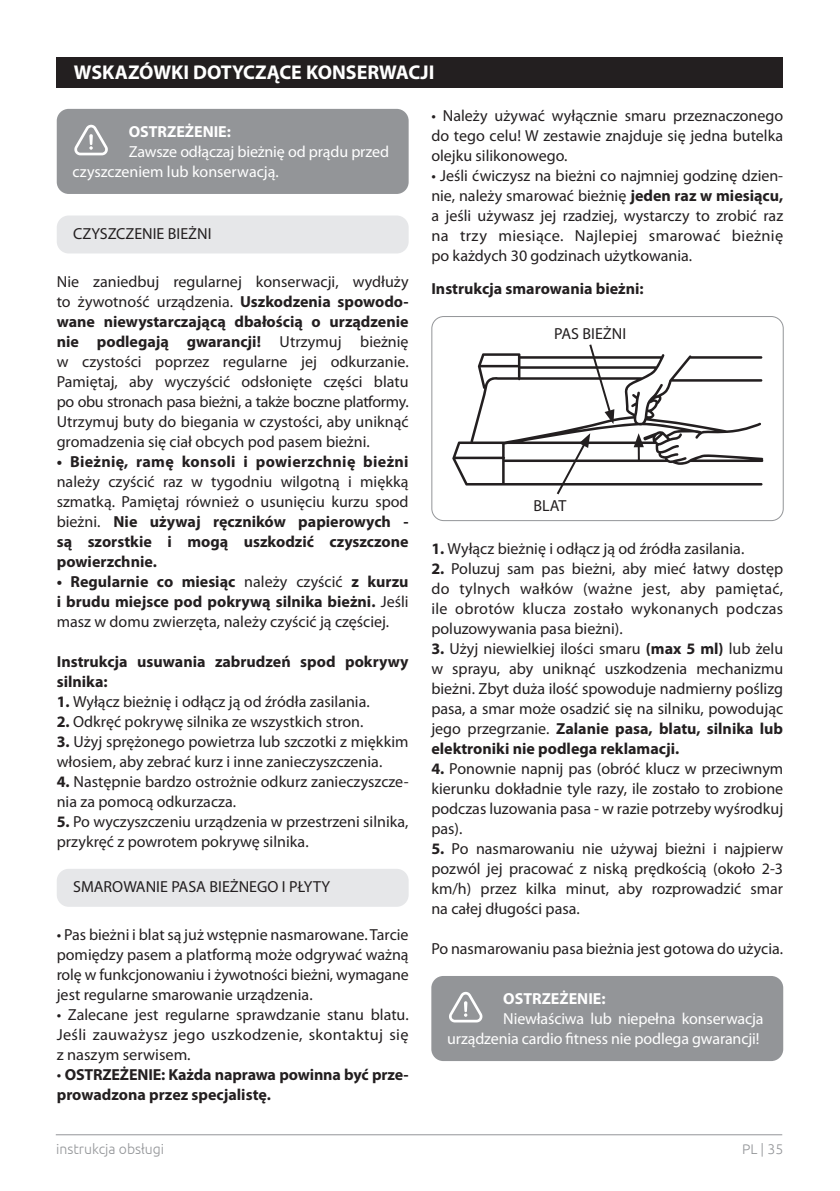
<style>
.page{position:relative;width:840px;height:1191px;background:#fff}
.page>*{position:absolute;margin:0;border:0;box-sizing:border-box;transform-origin:0 0}
.t1{font:700 20px "Myriad Pro";color:#fff}
.t2{font:16px/20px "Myriad Pro";color:#231f20;text-align:justify}
.t3{font:700 16px/20px "Myriad Pro";color:#231f20;text-align:justify}
.t4{font:16px/20px "Myriad Pro";letter-spacing:-.01em;color:#fff}
.t5{font:700 16px "Myriad Pro";color:#fff}
.t6{font:300 14px "Ubuntu";color:#939598}
.s1{font-weight:700}
.s2{font-weight:400}
</style>
<div class="page">
<hr style="left:56px;top:1134px;width:725px;height:1px;background:#939598">
<div style="left:57px;top:57px;width:725px;height:30px;background:#231f20"></div>
<div style="left:57px;top:109px;width:351px;height:85px;background:#939598;border-radius:12px"></div>
<div style="left:431px;top:976px;width:351px;height:85px;background:#939598;border-radius:12px"></div>
<svg style="left:74px;top:125px;width:34px;height:30px"></svg>
<svg style="left:449px;top:991px;width:33px;height:31px"></svg>
<div style="left:57px;top:215px;width:351px;height:38px;background:#e6e7e9;border-radius:12px"></div>
<div style="left:57px;top:869px;width:351px;height:37px;background:#e6e7e9;border-radius:12px"></div>
<div style="left:431px;top:316px;width:352px;height:205px;border:1px solid #939598;border-radius:12px"></div>
<svg style="left:452px;top:353px;width:310px;height:132px"></svg>
<svg style="left:554px;top:433px;width:36px;height:62px"></svg>
<svg style="left:633px;top:433px;width:10px;height:27px"></svg>
<svg style="left:587px;top:344px;width:27px;height:80px"></svg>
<p class="t1" style="left:74px;top:59px;width:362px">WSKAZÓWKI DOTYCZĄCE KONSERWACJI</p>
<p class="t5" style="left:129px;top:121px;width:104px">OSTRZEŻENIE:</p>
<p class="t4" style="left:73px;top:141px;width:318px;text-indent:56px">Zawsze odłączaj bieżnię od prądu przed czyszczeniem lub konserwacją.</p>
<p class="t2" style="left:431px;top:105px;width:353px">• Należy używać wyłącznie smaru przeznaczonego do tego celu! W zestawie znajduje się jedna butelka olejku silikonowego.</p>
<p class="t2" style="left:431px;top:165px;width:353px">• Jeśli ćwiczysz na bieżni co najmniej godzinę dzien&shy;nie, należy smarować bieżnię <span class="s1">jeden raz w miesiącu, </span>a jeśli używasz jej rzadziej, wystarczy to zrobić raz na trzy miesiące. Najlepiej smarować bieżnię po każdych 30 godzinach użytkowania.</p>
<p class="t2" style="left:73px;top:223px;width:140px">CZYSZCZENIE BIEŻNI</p>
<p class="t2" style="left:57px;top:271px;width:353px">Nie zaniedbuj regularnej konserwacji, wydłuży to żywotność urządzenia. <span class="s1">Uszkodzenia spowodo&shy;wane niewystarczającą dbałością o urządzenie nie podlegają gwarancji!</span> Utrzymuj bieżnię w czystości poprzez regularne jej odkurzanie.<br>Pamiętaj, aby wyczyścić odsłonięte części blatu po obu stronach pasa bieżni, a także boczne platformy.<br>Utrzymuj buty do biegania w czystości, aby uniknąć gromadzenia się ciał obcych pod pasem bieżni.</p>
<p class="t3" style="left:57px;top:451px;width:353px">• Bieżnię, ramę konsoli i powierzchnię bieżni <span class="s2">należy czyścić raz w tygodniu wilgotną i miękką szmatką. Pamiętaj również o usunięciu kurzu spod bieżni.</span> Nie używaj ręczników papierowych - są szorstkie i mogą uszkodzić czyszczone powierzchnie.</p>
<p class="t3" style="left:57px;top:571px;width:353px">• Regularnie co miesiąc <span class="s2">należy czyścić</span> z kurzu i brudu miejsce pod pokrywą silnika bieżni. <span class="s2">Jeśli masz w domu zwierzęta, należy czyścić ją częściej.</span></p>
<p class="t3" style="left:57px;top:651px;width:353px">Instrukcja usuwania zabrudzeń spod pokrywy silnika:</p>
<p class="t2" style="left:57px;top:691px;width:314px"><span class="s1">1.</span> Wyłącz bieżnię i odłącz ją od źródła zasilania.</p>
<p class="t2" style="left:57px;top:711px;width:308px"><span class="s1">2.</span> Odkręć pokrywę silnika ze wszystkich stron.</p>
<p class="t2" style="left:57px;top:731px;width:353px"><span class="s1">3.</span> Użyj sprężonego powietrza lub szczotki z miękkim włosiem, aby zebrać kurz i inne zanieczyszczenia.</p>
<p class="t2" style="left:57px;top:771px;width:353px"><span class="s1">4.</span> Następnie bardzo ostrożnie odkurz zanieczyszcze&shy;nia za pomocą odkurzacza.</p>
<p class="t2" style="left:57px;top:811px;width:353px"><span class="s1">5.</span> Po wyczyszczeniu urządzenia w przestrzeni silnika, przykręć z powrotem pokrywę silnika.</p>
<p class="t2" style="left:73px;top:876px;width:258px">SMAROWANIE PASA BIEŻNEGO I PŁYTY</p>
<p class="t2" style="left:57px;top:924px;width:353px">• Pas bieżni i blat są już wstępnie nasmarowane. Tarcie pomiędzy pasem a platformą może odgrywać ważną rolę w funkcjonowaniu i żywotności bieżni, wymagane jest regularne smarowanie urządzenia.</p>
<p class="t2" style="left:57px;top:1004px;width:353px">• Zalecane jest regularne sprawdzanie stanu blatu.<br>Jeśli zauważysz jego uszkodzenie, skontaktuj się z naszym serwisem.</p>
<p class="t3" style="left:57px;top:1064px;width:353px"><span class="s2">•</span> OSTRZEŻENIE: Każda naprawa powinna być prze&shy;prowadzona przez specjalistę.</p>
<p class="t3" style="left:431px;top:278px;width:214px">Instrukcja smarowania bieżni:</p>
<p class="t2" style="left:554px;top:323px;width:73px">PAS BIEŻNI</p>
<p class="t2" style="left:533px;top:495px;width:34px">BLAT</p>
<p class="t2" style="left:431px;top:538px;width:314px"><span class="s1">1.</span> Wyłącz bieżnię i odłącz ją od źródła zasilania.</p>
<p class="t2" style="left:431px;top:558px;width:353px"><span class="s1">2.</span> Poluzuj sam pas bieżni, aby mieć łatwy dostęp do tylnych wałków (ważne jest, aby pamiętać, ile obrotów klucza zostało wykonanych podczas poluzowywania pasa bieżni).</p>
<p class="t2" style="left:431px;top:638px;width:353px"><span class="s1">3.</span> Użyj niewielkiej ilości smaru <span class="s1">(max 5 ml)</span> lub żelu w sprayu, aby uniknąć uszkodzenia mechanizmu bieżni. Zbyt duża ilość spowoduje nadmierny poślizg pasa, a smar może osadzić się na silniku, powodując jego przegrzanie. <span class="s1">Zalanie pasa, blatu, silnika lub elektroniki nie podlega reklamacji.</span></p>
<p class="t2" style="left:431px;top:758px;width:353px"><span class="s1">4.</span> Ponownie napnij pas (obróć klucz w przeciwnym kierunku dokładnie tyle razy, ile zostało to zrobione podczas luzowania pasa - w razie potrzeby wyśrodkuj pas).</p>
<p class="t2" style="left:431px;top:838px;width:353px"><span class="s1">5.</span> Po nasmarowaniu nie używaj bieżni i najpierw pozwól jej pracować z niską prędkością (około 2-3 km/h) przez kilka minut, aby rozprowadzić smar na całej długości pasa.</p>
<p class="t2" style="left:431px;top:938px;width:353px">Po nasmarowaniu pasa bieżnia jest gotowa do użycia.</p>
<p class="t5" style="left:503px;top:988px;width:104px">OSTRZEŻENIE:</p>
<p class="t4" style="left:447px;top:1008px;width:318px;text-align:right">Niewłaściwa lub niepełna konserwacja urządzenia cardio fitness nie podlega gwarancji!</p>
<p class="t6" style="left:56px;top:1140px;width:109px">instrukcja obsługi</p>
<p class="t6" style="left:741px;top:1140px;width:43px">PL | 35</p>
</div>
